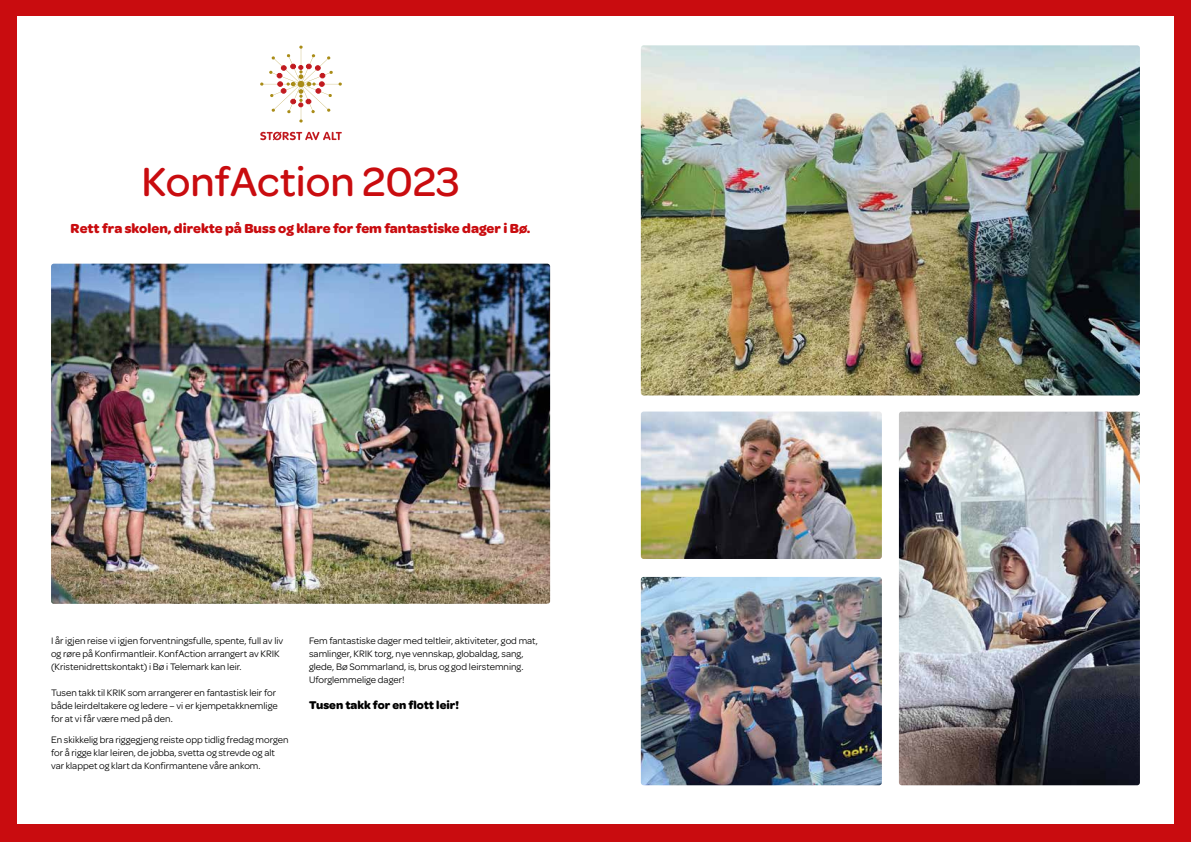
<style>
.page{position:relative;width:1191px;height:842px;background:#c90c0f}
.page>*{position:absolute;margin:0;border:0;box-sizing:border-box;transform-origin:0 0}
.t1{font:500 43.4px "Omnes";color:#c90c0f}
.t2{font:700 14px "Omnes";color:#c90c0f}
.t3{font:700 12px "Omnes";color:#000}
.t4{font:10px/13px "Omnes";color:#000}
</style>
<div class="page">
<div style="left:17px;top:16px;width:1157px;height:808px;background:#fff"></div>
<img style="left:51px;top:264px;width:499px;height:340px">
<svg style="left:260px;top:45px;width:82px;height:78px"></svg>
<svg style="left:260px;top:132px;width:82px;height:8px"></svg>
<img style="left:641px;top:45px;width:499px;height:350px">
<img style="left:641px;top:411px;width:241px;height:148px">
<img style="left:641px;top:577px;width:241px;height:208px">
<img style="left:899px;top:412px;width:241px;height:373px">
<h1 class="t1" style="left:141px;top:151px;width:320px">KonfAction 2023</h1>
<h2 class="t2" style="left:71px;top:218px;width:461px">Rett fra skolen, direkte på Buss og klare for fem fantastiske dager i Bø.</h2>
<p class="t4" style="left:51px;top:633px;width:234px">I år igjen reise vi igjen forventningsfulle, spente, full av liv og røre på Konfirmantleir. KonfAction arrangert av KRIK (Kristenidrettskontakt) i Bø i Telemark kan leir.</p>
<p class="t4" style="left:51px;top:685px;width:228px">Tusen takk til KRIK som arrangerer en fantastisk leir for både leirdeltakere og ledere – vi er kjempetakknemlige for at vi får være med på den.</p>
<p class="t4" style="left:51px;top:733px;width:239px">En skikkelig bra riggegjeng reiste opp tidlig fredag morgen for å rigge klar leiren, de jobba, svetta og strevde og alt var klappet og klart da Konfirmantene våre ankom.</p>
<p class="t4" style="left:309px;top:633px;width:230px">Fem fantastiske dager med teltleir, aktiviteter, god mat, samlinger, KRIK torg, nye vennskap, globaldag, sang, glede, Bø Sommarland, is, brus og god leirstemning.<br>Uforglemmelige dager!</p>
<p class="t3" style="left:309px;top:696px;width:151px">Tusen takk for en flott leir!</p>
</div>
